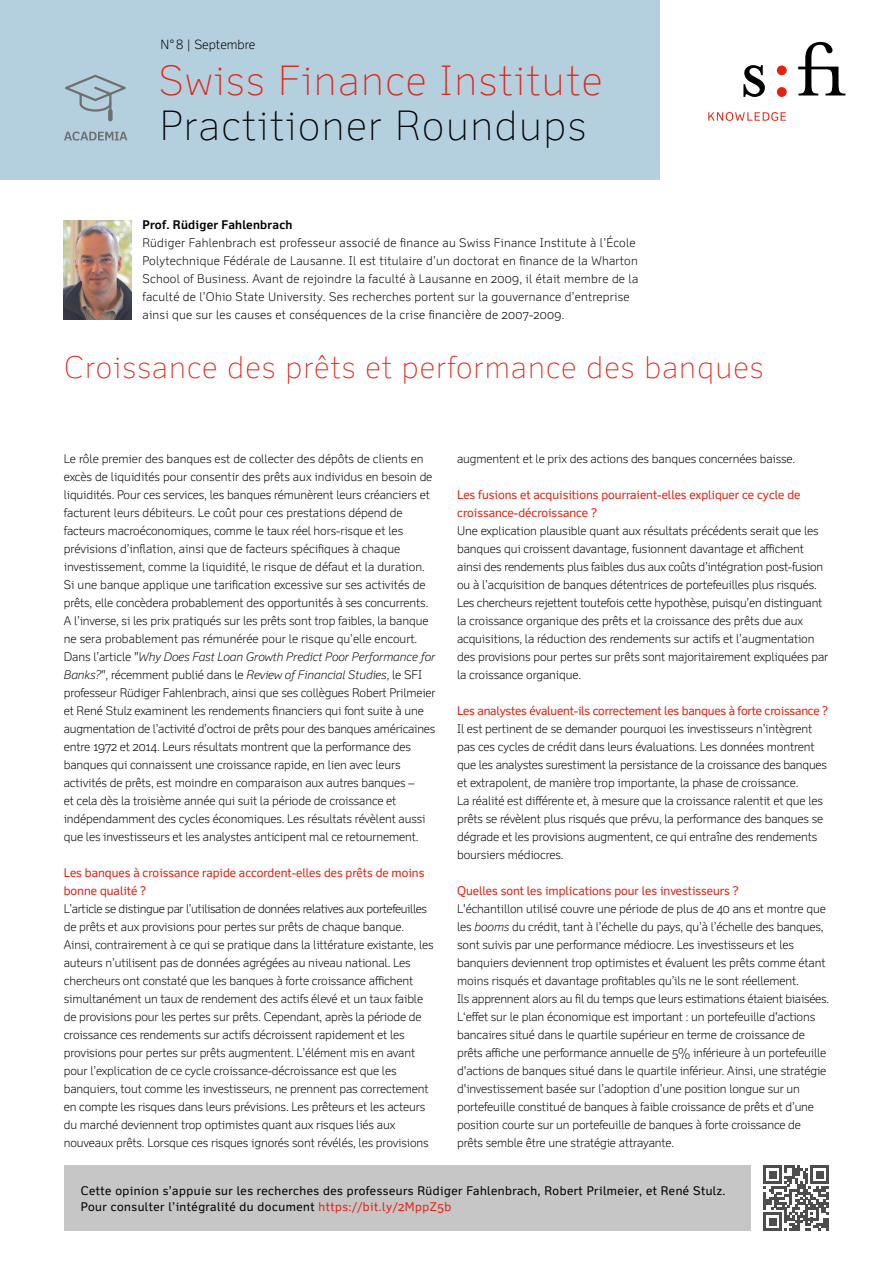
<style>
.page{position:relative;width:893px;height:1263px;background:#fff}
.page>*{position:absolute;margin:0;border:0;box-sizing:border-box;transform-origin:0 0}
.t1{font:100 40.5px "Felbridge Pro";letter-spacing:.04em;color:#e42313}
.t2{font:100 40.5px "Felbridge Pro";letter-spacing:.04em;color:#000}
.t3{font:100 30px "Felbridge Pro";letter-spacing:.04em;color:#e42313}
.t4{font:300 12.75px "Felbridge Pro";color:#000}
.t5{font:300 12px/18px "Felbridge Pro";letter-spacing:-.01em;color:#000}
.t6{font:300 12px/18px "Felbridge Pro";letter-spacing:.02em;color:#000}
.t7{font:12px/18px "Felbridge Pro";color:#e42313}
.t8{font:12px/15.8px "Felbridge Pro";letter-spacing:.04em;color:#000}
.t9{font:700 12px "Felbridge Pro";letter-spacing:.02em;color:#000}
.s1{font-style:italic}
.s2{color:#e42313}
</style>
<div class="page">
<div style="left:777px;top:65px;width:10px;height:10px;background:#e42313;border-radius:50%"></div>
<div style="left:777px;top:87px;width:10px;height:10px;background:#e42313;border-radius:50%"></div>
<svg style="left:743px;top:65px;width:22px;height:32px"></svg>
<svg style="left:798px;top:42px;width:47px;height:53px"></svg>
<svg style="left:708px;top:112px;width:78px;height:9px"></svg>
<div style="left:0;top:0;width:659px;height:179px;background:#b4d0de"></div>
<svg style="left:65px;top:74px;width:61px;height:38px"></svg>
<div style="left:108px;top:111px;width:5px;height:8px;background:#706f6f"></div>
<svg style="left:64px;top:132px;width:63px;height:9px"></svg>
<div style="left:64px;top:1165px;width:686px;height:66px;background:#c6c6c6"></div>
<svg style="left:763px;top:1165px;width:66px;height:66px"></svg>
<img style="left:64px;top:221px;width:68px;height:98px">
<p class="t4" style="left:161px;top:37px;width:96px">N°8 | Septembre</p>
<h1 class="t1" style="left:159px;top:57px;width:445px">Swiss Finance Institute</h1>
<h1 class="t2" style="left:160px;top:102px;width:428px">Practitioner Roundups</h1>
<p class="t9" style="left:142px;top:218px;width:152px">Prof. Rüdiger Fahlenbrach</p>
<p class="t6" style="left:142px;top:234px;width:497px">Rüdiger Fahlenbrach est professeur associé de finance au Swiss Finance Institute à l’École Polytechnique Fédérale de Lausanne. Il est titulaire d’un doctorat en finance de la Wharton School of Business. Avant de rejoindre la faculté à Lausanne en 2009, il était membre de la faculté de l’Ohio State University. Ses recherches portent sur la gouvernance d’entreprise ainsi que sur les causes et conséquences de la crise financière de 2007-2009.</p>
<h2 class="t3" style="left:64px;top:349px;width:701px">Croissance des prêts et performance des banques</h2>
<p class="t5" style="left:64px;top:450px;width:373px">Le rôle premier des banques est de collecter des dépôts de clients en excès de liquidités pour consentir des prêts aux individus en besoin de liquidités. Pour ces services, les banques rémunèrent leurs créanciers et facturent leurs débiteurs. Le coût pour ces prestations dépend de facteurs macroéconomiques, comme le taux réel hors-risque et les prévisions d’inflation, ainsi que de facteurs spécifiques à chaque investissement, comme la liquidité, le risque de défaut et la duration.<br>Si une banque applique une tarification excessive sur ses activités de prêts, elle concèdera probablement des opportunités à ses concurrents.<br>A l’inverse, si les prix pratiqués sur les prêts sont trop faibles, la banque ne sera probablement pas rémunérée pour le risque qu’elle encourt.<br>Dans l’article "<span class="s1">Why Does Fast Loan Growth Predict Poor Performance for Banks?</span>", récemment publié dans le <span class="s1">Review of Financial Studies,</span> le SFI professeur Rüdiger Fahlenbrach, ainsi que ses collègues Robert Prilmeier et René Stulz examinent les rendements financiers qui font suite à une augmentation de l’activité d’octroi de prêts pour des banques américaines entre 1972 et 2014. Leurs résultats montrent que la performance des banques qui connaissent une croissance rapide, en lien avec leurs activités de prêts, est moindre en comparaison aux autres banques –<br>et cela dès la troisième année qui suit la période de croissance et indépendamment des cycles économiques. Les résultats révèlent aussi que les investisseurs et les analystes anticipent mal ce retournement.</p>
<p class="t7" style="left:64px;top:864px;width:362px">Les banques à croissance rapide accordent-elles des prêts de moins bonne qualité ?</p>
<p class="t5" style="left:64px;top:900px;width:371px">L’article se distingue par l’utilisation de données relatives aux portefeuilles de prêts et aux provisions pour pertes sur prêts de chaque banque.<br>Ainsi, contrairement à ce qui se pratique dans la littérature existante, les auteurs n’utilisent pas de données agrégées au niveau national. Les chercheurs ont constaté que les banques à forte croissance affichent simultanément un taux de rendement des actifs élevé et un taux faible de provisions pour les pertes sur prêts. Cependant, après la période de croissance ces rendements sur actifs décroissent rapidement et les provisions pour pertes sur prêts augmentent. L’élément mis en avant pour l’explication de ce cycle croissance-décroissance est que les banquiers, tout comme les investisseurs, ne prennent pas correctement en compte les risques dans leurs prévisions. Les prêteurs et les acteurs du marché deviennent trop optimistes quant aux risques liés aux nouveaux prêts. Lorsque ces risques ignorés sont révélés, les provisions</p>
<p class="t5" style="left:457px;top:450px;width:340px">augmentent et le prix des actions des banques concernées baisse.</p>
<p class="t7" style="left:457px;top:486px;width:345px">Les fusions et acquisitions pourraient-elles expliquer ce cycle de croissance-décroissance ?</p>
<p class="t5" style="left:457px;top:522px;width:373px">Une explication plausible quant aux résultats précédents serait que les banques qui croissent davantage, fusionnent davantage et affichent ainsi des rendements plus faibles dus aux coûts d’intégration post-fusion ou à l’acquisition de banques détentrices de portefeuilles plus risqués.<br>Les chercheurs rejettent toutefois cette hypothèse, puisqu’en distinguant la croissance organique des prêts et la croissance des prêts due aux acquisitions, la réduction des rendements sur actifs et l’augmentation des provisions pour pertes sur prêts sont majoritairement expliquées par la croissance organique.</p>
<p class="t7" style="left:457px;top:702px;width:373px">Les analystes évaluent-ils correctement les banques à forte croissance ?</p>
<p class="t5" style="left:457px;top:720px;width:371px">Il est pertinent de se demander pourquoi les investisseurs n’intègrent pas ces cycles de crédit dans leurs évaluations. Les données montrent que les analystes surestiment la persistance de la croissance des banques et extrapolent, de manière trop importante, la phase de croissance.<br>La réalité est différente et, à mesure que la croissance ralentit et que les prêts se révèlent plus risqués que prévu, la performance des banques se dégrade et les provisions augmentent, ce qui entraîne des rendements boursiers médiocres.</p>
<p class="t7" style="left:457px;top:882px;width:283px">Quelles sont les implications pour les investisseurs ?</p>
<p class="t5" style="left:457px;top:900px;width:374px">L'échantillon utilisé couvre une période de plus de 40 ans et montre que les <span class="s1">booms</span> du crédit, tant à l’échelle du pays, qu’à l’échelle des banques, sont suivis par une performance médiocre. Les investisseurs et les banquiers deviennent trop optimistes et évaluent les prêts comme étant moins risqués et davantage profitables qu’ils ne le sont réellement.<br>Ils apprennent alors au fil du temps que leurs estimations étaient biaisées.<br>L‘effet sur le plan économique est important : un portefeuille d'actions bancaires situé dans le quartile supérieur en terme de croissance de prêts affiche une performance annuelle de 5% inférieure à un portefeuille d'actions de banques situé dans le quartile inférieur. Ainsi, une stratégie d'investissement basée sur l’adoption d’une position longue sur un portefeuille constitué de banques à faible croissance de prêts et d’une position courte sur un portefeuille de banques à forte croissance de prêts semble être une stratégie attrayante.</p>
<p class="t8" style="left:81px;top:1183px;width:646px">Cette opinion s’appuie sur les recherches des professeurs Rüdiger Fahlenbrach, Robert Prilmeier, et René Stulz.<br>Pour consulter l’intégralité du document <span class="s2">https://bit.ly/2MppZ5b</span></p>
</div>
